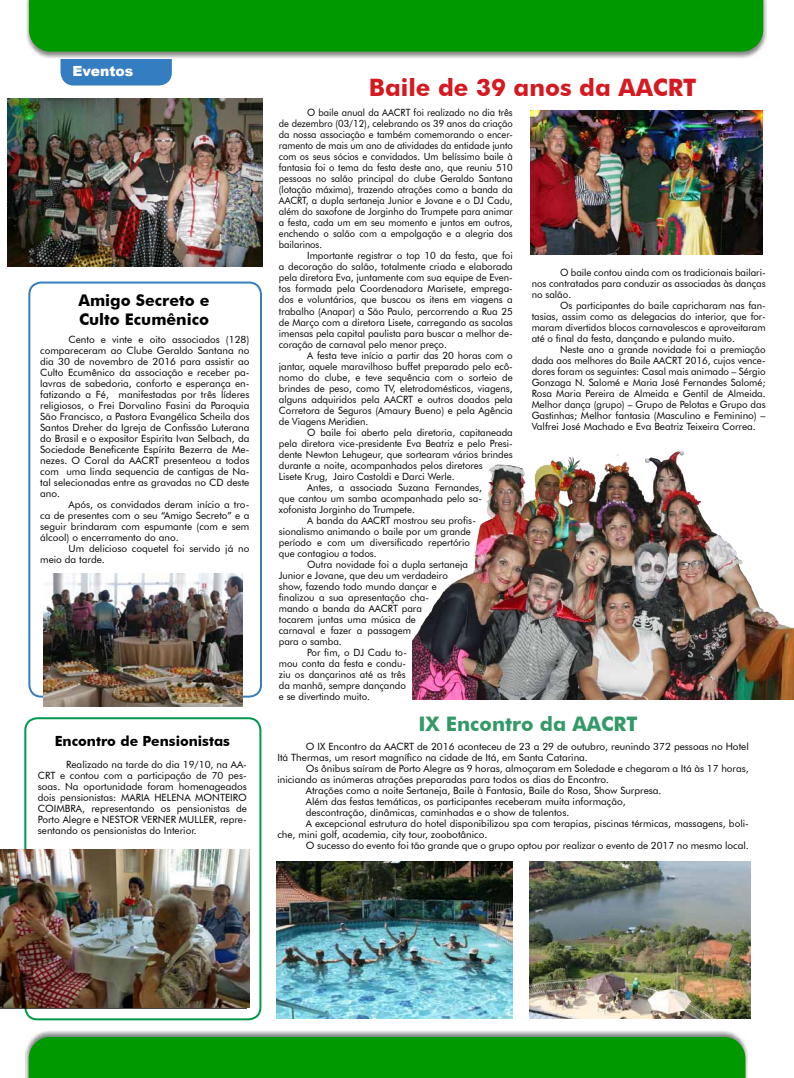
<style>
.page{position:relative;width:794px;height:1078px;background:#fff}
.page>*{position:absolute;margin:0;border:0;box-sizing:border-box;transform-origin:0 0}
.t1{font:700 24px "Futura BT";color:#d51920}
.t2{font:700 20px "Futura BT";color:#396}
.t3{font:700 16px/18px "Futura BT";color:#000}
.t4{font:700 14px "Futura BT";color:#000}
.t5{font:900 14px "Arial";letter-spacing:-.005em;color:#fff}
.t6{font:10px/11px "Futura BT";color:#000;text-align:justify}
.t7{font:10px/11px "Futura BT";color:#000;text-align:justify;scale:.94 1}
</style>
<div class="page">
<div style="left:60px;top:43px;width:112px;height:42px;background:#347dc1;border-radius:13px"></div>
<img style="left:26px;top:0;width:740px;height:58px">
<div style="left:29px;top:0;width:734px;height:52px;background:#090"></div>
<img style="left:26px;top:1031px;width:722px;height:46px">
<div style="left:29px;top:1036px;width:716px;height:41px;background:#090"></div>
<div style="left:24px;top:717px;width:237px;height:303px;border:2px solid #00984a;border-radius:12px"></div>
<img style="left:277px;top:861px;width:235px;height:157px">
<img style="left:529px;top:861px;width:221px;height:156px">
<img style="left:0;top:849px;width:249px;height:158px">
<div style="left:28px;top:281px;width:234px;height:416px;border:2px solid #347dc1;border-radius:12px"></div>
<img style="left:44px;top:573px;width:198px;height:133px">
<img style="left:530px;top:111px;width:233px;height:143px">
<img style="left:7px;top:99px;width:255px;height:167px">
<img style="left:412px;top:451px;width:382px;height:248px">
<h3 class="t5" style="left:72px;top:61px;width:63px">Eventos</h3>
<h3 class="t3" style="left:78px;top:291px;width:133px">Amigo Secreto e<br>Culto Ecumênico</h3>
<p class="t6" style="left:40px;top:334px;width:211px;text-indent:28px">Cento e vinte e oito associados (128) compareceram ao Clube Geraldo Santana no dia 30 de novembro de 2016 para assistir ao Culto Ecumênico da associação e receber pa&shy;lavras de sabedoria, conforto e esperança en&shy;fatizando a Fé, manifestadas por três líderes religiosos, o Frei Dorvalino Fasini da Paroquia São Francisco, a Pastora Evangélica Scheila dos Santos Dreher da Igreja de Confissão Luterana do Brasil e o expositor Espirita Ivan Selbach, da Sociedade Beneficente Espírita Bezerra de Me&shy;nezes. O Coral da AACRT presenteou a todos com uma linda sequencia de cantigas de Na&shy;tal selecionadas entre as gravadas no CD deste ano.</p>
<p class="t6" style="left:40px;top:499px;width:211px;text-indent:28px">Após, os convidados deram início a tro&shy;ca de presentes com o seu “Amigo Secreto” e a seguir brindaram com espumante (com e sem álcool) o encerramento do ano.</p>
<p class="t6" style="left:40px;top:543px;width:211px;text-indent:28px">Um delicioso coquetel foi servido já no meio da tarde.</p>
<h3 class="t4" style="left:55px;top:732px;width:177px">Encontro de Pensionistas</h3>
<p class="t6" style="left:38px;top:759px;width:211px;text-indent:28px">Realizado na tarde do dia 19/10, na AA-CRT e contou com a participação de 70 pes&shy;soas. Na oportunidade foram homenageados dois pensionistas: MARIA HELENA MONTEIRO COIMBRA, representando os pensionistas de Porto Alegre e NESTOR VERNER MULLER, repre&shy;sentando os pensionistas do Interior.</p>
<h1 class="t1" style="left:369px;top:72px;width:329px">Baile de 39 anos da AACRT</h1>
<p class="t7" style="left:279px;top:107px;width:250px;text-indent:28px">O baile anual da AACRT foi realizado no dia três de dezembro (03/12), celebrando os 39 anos da criação da nossa associação e também comemorando o encer&shy;ramento de mais um ano de atividades da entidade junto com os seus sócios e convidados. Um belíssimo baile à fantasia foi o tema da festa deste ano, que reuniu 510 pessoas no salão principal do clube Geraldo Santana (lotação máxima), trazendo atrações como a banda da AACRT, a dupla sertaneja Junior e Jovane e o DJ Cadu, além do saxofone de Jorginho do Trumpete para animar a festa, cada um em seu momento e juntos em outros, enchendo o salão com a empolgação e a alegria dos bailarinos.</p>
<p class="t6" style="left:279px;top:250px;width:235px;text-indent:28px">Importante registrar o top 10 da festa, que foi a decoração do salão, totalmente criada e elaborada pela diretora Eva, juntamente com sua equipe de Even&shy;tos formada pela Coordenadora Marisete, emprega&shy;dos e voluntários, que buscou os itens em viagens a trabalho (Anapar) a São Paulo, percorrendo a Rua 25 de Março com a diretora Lisete, carregando as sacolas imensas pela capital paulista para buscar a melhor de&shy;coração de carnaval pelo menor preço.</p>
<p class="t6" style="left:279px;top:349px;width:235px;text-indent:28px">A festa teve início a partir das 20 horas com o jantar, aquele maravilhoso buffet preparado pelo ecô&shy;nomo do clube, e teve sequência com o sorteio de brindes de peso, como TV, eletrodomésticos, viagens, alguns adquiridos pela AACRT e outros doados pela Corretora de Seguros (Amaury Bueno) e pela Agência de Viagens Meridien.</p>
<p class="t6" style="left:307px;top:426px;width:207px">O baile foi aberto pela diretoria, capitaneada</p>
<p class="t6" style="left:279px;top:437px;width:235px">pela diretora vice-presidente Eva Beatriz e pelo Presi-</p>
<p class="t6" style="left:279px;top:448px;width:235px">dente Newton Lehugeur, que sortearam vários brindes</p>
<p class="t6" style="left:279px;top:459px;width:205px">durante a noite, acompanhados pelos diretores</p>
<p class="t6" style="left:279px;top:470px;width:177px">Lisete Krug, Jairo Castoldi e Darci Werle.</p>
<p class="t6" style="left:307px;top:481px;width:176px">Antes, a associada Suzana Fernandes,</p>
<p class="t6" style="left:279px;top:492px;width:205px">que cantou um samba acompanhada pelo sa-</p>
<p class="t6" style="left:279px;top:503px;width:138px">xofonista Jorginho do Trumpete.</p>
<p class="t6" style="left:307px;top:514px;width:170px">A banda da AACRT mostrou seu profis-</p>
<p class="t6" style="left:279px;top:525px;width:194px">sionalismo animando o baile por um grande</p>
<p class="t6" style="left:279px;top:536px;width:193px">período e com um diversificado repertório</p>
<p class="t6" style="left:279px;top:547px;width:99px">que contagiou a todos.</p>
<p class="t6" style="left:307px;top:558px;width:162px">Outra novidade foi a dupla sertaneja</p>
<p class="t6" style="left:279px;top:569px;width:170px">Junior e Jovane, que deu um verdadeiro</p>
<p class="t6" style="left:279px;top:580px;width:160px">show, fazendo todo mundo dançar e</p>
<p class="t6" style="left:279px;top:591px;width:151px">finalizou a sua apresentação cha-</p>
<p class="t6" style="left:279px;top:602px;width:145px">mando a banda da AACRT para</p>
<p class="t6" style="left:279px;top:613px;width:139px">tocarem juntas uma música de</p>
<p class="t6" style="left:279px;top:624px;width:134px">carnaval e fazer a passagem</p>
<p class="t6" style="left:279px;top:635px;width:64px">para o samba.</p>
<p class="t6" style="left:307px;top:646px;width:101px">Por fim, o DJ Cadu to-</p>
<p class="t6" style="left:279px;top:657px;width:129px">mou conta da festa e condu-</p>
<p class="t6" style="left:279px;top:668px;width:128px">ziu os dançarinos até as três</p>
<p class="t6" style="left:279px;top:679px;width:128px">da manhã, sempre dançando</p>
<p class="t6" style="left:279px;top:690px;width:93px">e se divertindo muito.</p>
<p class="t6" style="left:531px;top:267px;width:235px;text-indent:28px">O baile contou ainda com os tradicionais bailari&shy;nos contratados para conduzir as associadas às danças no salão.</p>
<p class="t6" style="left:531px;top:300px;width:235px;text-indent:28px">Os participantes do baile capricharam nas fan&shy;tasias, assim como as delegacias do interior, que for&shy;maram divertidos blocos carnavalescos e aproveitaram até o final da festa, dançando e pulando muito.</p>
<p class="t6" style="left:531px;top:344px;width:235px;text-indent:28px">Neste ano a grande novidade foi a premiação dada aos melhores do Baile AACRT 2016, cujos vence&shy;dores foram os seguintes: Casal mais animado – Sérgio Gonzaga N. Salomé e Maria José Fernandes Salomé; Rosa Maria Pereira de Almeida e Gentil de Almeida.<br>Melhor dança (grupo) – Grupo de Pelotas e Grupo das Gastinhas; Melhor fantasia (Masculino e Feminino) – Valfrei José Machado e Eva Beatriz Teixeira Correa.</p>
<h2 class="t2" style="left:418px;top:711px;width:221px">IX Encontro da AACRT</h2>
<p class="t6" style="left:277px;top:740px;width:473px;text-indent:28px">O IX Encontro da AACRT de 2016 aconteceu de 23 a 29 de outubro, reunindo 372 pessoas no Hotel<br>Itá Thermas, um resort magnífico na cidade de Itá, em Santa Catarina.</p>
<p class="t6" style="left:306px;top:762px;width:444px">Os ônibus saíram de Porto Alegre as 9 horas, almoçaram em Soledade e chegaram a Itá às 17 horas,</p>
<p class="t6" style="left:277px;top:773px;width:333px">iniciando as inúmeras atrações preparadas para todos os dias do Encontro.</p>
<p class="t6" style="left:306px;top:784px;width:357px">Atrações como a noite Sertaneja, Baile à Fantasia, Baile do Rosa, Show Surpresa.</p>
<p class="t6" style="left:306px;top:795px;width:321px">Além das festas temáticas, os participantes receberam muita informação,</p>
<p class="t6" style="left:306px;top:806px;width:265px">descontração, dinâmicas, caminhadas e o show de talentos.</p>
<p class="t6" style="left:306px;top:817px;width:444px">A excepcional estrutura do hotel disponibilizou spa com terapias, piscinas térmicas, massagens, boli-</p>
<p class="t6" style="left:277px;top:828px;width:211px">che, mini golf, academia, city tour, zoobotânico.</p>
<p class="t6" style="left:306px;top:839px;width:444px">O sucesso do evento foi tão grande que o grupo optou por realizar o evento de 2017 no mesmo local.</p>
</div>
